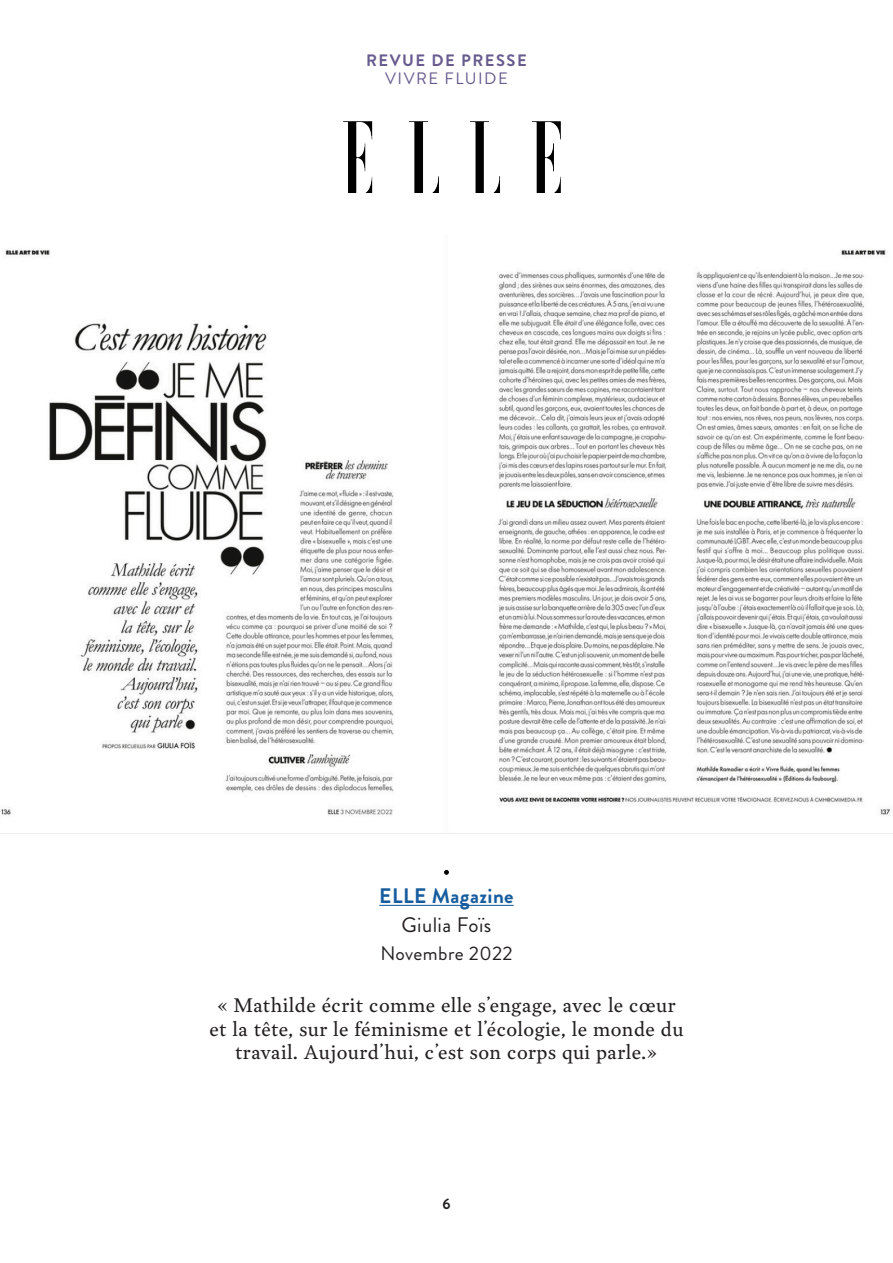
<style>
.page{position:relative;width:893px;height:1263px;background:#fff}
.page>*{position:absolute;margin:0;border:0;box-sizing:border-box;transform-origin:0 0}
.t1{font:700 21px "Brandon Grotesque";letter-spacing:.02em;color:#175d9e}
.t2{font:21px "Brandon Grotesque";letter-spacing:.02em;color:#231f20}
.t3{font:19.5px/23.4px "Garvis Pro";letter-spacing:.02em;color:#231f20;text-align:center}
.t4{font:19.5px "Brandon Grotesque";letter-spacing:.02em;color:#231f20}
.t5{font:700 16.5px "Brandon Grotesque";letter-spacing:.09em;color:#685b8e}
.t6{font:16.5px "Brandon Grotesque";letter-spacing:.09em;color:#685b8e}
.t7{font:700 15px "Brandon Grotesque";color:#231f20}
</style>
<div class="page">
<img style="left:343px;top:121px;width:218px;height:72px">
<img style="left:1px;top:249px;width:890px;height:566px">
<hr style="left:379px;top:905px;width:135px;height:1px;background:#175d9e">
<svg style="left:444px;top:870px;width:5px;height:5px"></svg>
<p class="t5" style="left:366px;top:48px;width:162px">REVUE DE PRESSE</p>
<p class="t6" style="left:385px;top:67px;width:124px">VIVRE FLUIDE</p>
<p class="t1" style="left:379px;top:881px;width:136px">ELLE Magazine</p>
<p class="t2" style="left:402px;top:910px;width:91px">Giulia Foïs</p>
<p class="t4" style="left:380px;top:940px;width:134px">Novembre 2022</p>
<p class="t3" style="left:209px;top:993px;width:476px">« Mathilde écrit comme elle s’engage, avec le cœur et la tête, sur le féminisme et l’écologie, le monde du travail. Aujourd’hui, c’est son corps qui parle.»</p>
<p class="t7" style="left:442px;top:1193px;width:10px">6</p>
</div>
